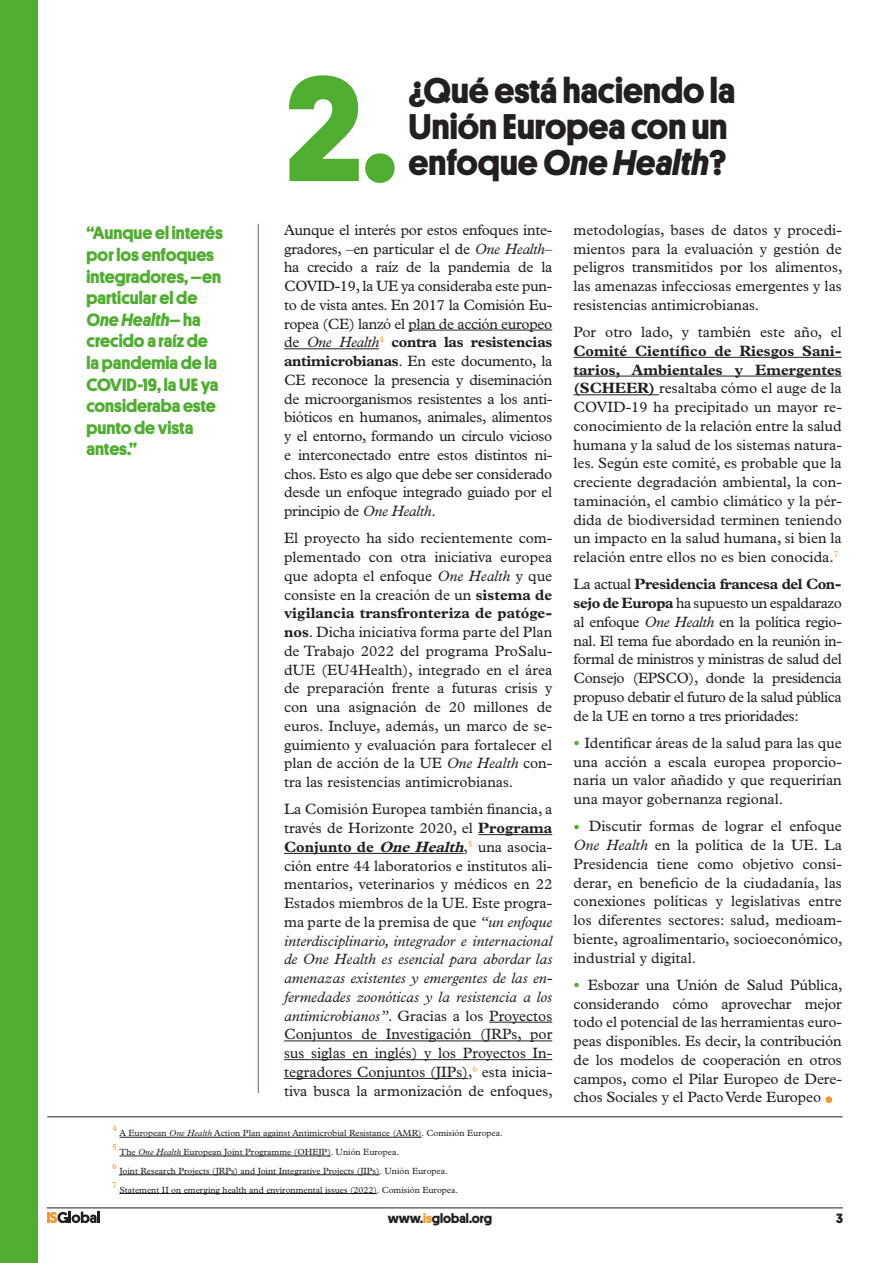
<style>
.page{position:relative;width:893px;height:1263px;background:#fff}
.page>*{position:absolute;margin:0;border:0;box-sizing:border-box;transform-origin:0 0}
.t1{font:700 150px "Platform";color:#4fad2f}
.text_base{font:54px "Plantin";color:#f79727}
.t2{font:700 36px/36px "Platform";color:#231f20}
.t3{font:700 18px/21.6px "Platform";color:#4fad2f}
.text_base-2{font:15px/18.8px "Plantin";color:#231f20;text-align:justify}
.t4{font:700 13.5px "Platform";color:#231f20}
.leyendas{font:9px "Plantin";color:#231f20}
.leyendas-2{font:8.7px "Plantin";color:#f79727}
.s1{font-style:italic}
.s2{font-weight:700}
.s3{font-weight:700;font-style:italic}
.s4{font-size:18px;color:#4fad2f}
.s5{color:#f79727}
</style>
<div class="page">
<svg style="left:47px;top:1211px;width:53px;height:12px"></svg>
<hr style="left:47px;top:1207px;width:796px;height:1px;background:#231f20">
<div style="left:0;top:0;width:37px;height:1263px;background:#4fad2f"></div>
<hr style="left:120px;top:1137px;width:302px;height:1px;background:#231f20">
<hr style="left:120px;top:1156px;width:211px;height:1px;background:#231f20">
<hr style="left:120px;top:1174px;width:260px;height:1px;background:#231f20">
<hr style="left:120px;top:1193px;width:257px;height:1px;background:#231f20">
<hr style="left:47px;top:1116px;width:795px;height:1px;background:#231f20">
<hr style="left:408px;top:330px;width:144px;height:1px;background:#231f20">
<hr style="left:284px;top:348px;width:95px;height:1px;background:#231f20">
<hr style="left:478px;top:834px;width:74px;height:1px;background:#231f20">
<hr style="left:284px;top:853px;width:180px;height:1px;background:#231f20">
<hr style="left:489px;top:1022px;width:63px;height:1px;background:#231f20">
<hr style="left:284px;top:1040px;width:268px;height:1px;background:#231f20">
<hr style="left:284px;top:1059px;width:268px;height:1px;background:#231f20">
<hr style="left:284px;top:1078px;width:184px;height:1px;background:#231f20">
<hr style="left:574px;top:357px;width:268px;height:1px;background:#231f20">
<hr style="left:574px;top:376px;width:268px;height:1px;background:#231f20">
<hr style="left:574px;top:394px;width:85px;height:1px;background:#231f20">
<hr style="left:258px;top:224px;width:1px;height:869px;background:#79716f">
<p class="t3" style="left:87px;top:221px;width:138px">“Aunque el interés por los enfoques integradores, –en particular el de<br><span class="s1">One Health</span>– ha crecido a raíz de la pandemia de la<br>COVID-19, la UE ya consideraba este punto de vista antes.”</p>
<p class="t1" style="left:285px;top:19px;width:113px">2.</p>
<p class="t2" style="left:409px;top:71px;width:328px">¿Qué está haciendo la<br>Unión Europea con un enfoque <span class="s1">One Health</span>?</p>
<p class="text_base-2" style="left:284px;top:220px;width:270px">Aunque el interés por estos enfoques inte&shy;gradores, –en particular el de <span class="s1">One Health</span>– ha crecido a raíz de la pandemia de la COVID-19, la UE ya consideraba este pun&shy;to de vista antes. En 2017 la Comisión Eu&shy;ropea (CE) lanzó el plan de acción europeo de <span class="s1">One Health</span><sup>4</sup> <span class="s2">contra las resistencias antimicrobianas</span>. En este documento, la CE reconoce la presencia y diseminación de microorganismos resistentes a los anti&shy;bióticos en humanos, animales, alimentos y el entorno, formando un círculo vicioso e interconectado entre estos distintos ni&shy;chos. Esto es algo que debe ser considerado desde un enfoque integrado guiado por el principio de <span class="s1">One Health</span>.</p>
<p class="text_base-2" style="left:284px;top:529px;width:270px">El proyecto ha sido recientemente com&shy;plementado con otra iniciativa europea que adopta el enfoque <span class="s1">One Health</span> y que consiste en la creación de un <span class="s2">sistema de vigilancia transfronteriza de patóge&shy;nos</span>. Dicha iniciativa forma parte del Plan de Trabajo 2022 del programa ProSalu&shy;dUE (EU4Health), integrado en el área de preparación frente a futuras crisis y con una asignación de 20 millones de euros. Incluye, además, un marco de se&shy;guimiento y evaluación para fortalecer el plan de acción de la UE <span class="s1">One Health</span> con&shy;tra las resistencias antimicrobianas.</p>
<p class="text_base-2" style="left:284px;top:800px;width:270px">La Comisión Europea también financia, a través de Horizonte 2020, el <span class="s2">Programa Conjunto de</span> <span class="s3">OneHealth</span>,<sup>5</sup> una asocia&shy;ción entre 44 laboratorios e institutos ali&shy;mentarios, veterinarios y médicos en 22<br>Estados miembros de la UE. Este progra&shy;ma parte de la premisa de que <span class="s1">“un enfoque interdisciplinario, integrador e internacional de One Health es esencial para abordar las amenazas existentes y emergentes de las en&shy;fermedades zoonóticas y la resistencia a los antimicrobianos”</span>. Gracias a los Proyectos Conjuntos de Investigación (JRPs, por sus siglas en inglés) y los Proyectos In&shy;tegradores Conjuntos (JIPs),<sup>6</sup> esta inicia&shy;tiva busca la armonización de enfoques,</p>
<p class="text_base-2" style="left:574px;top:220px;width:270px">metodologías, bases de datos y procedi&shy;mientos para la evaluación y gestión de peligros transmitidos por los alimentos, las amenazas infecciosas emergentes y las resistencias antimicrobianas.</p>
<p class="text_base-2" style="left:574px;top:322px;width:270px">Por otro lado, y también este año, el <span class="s2">Comité Científico de Riesgos Sani&shy;tarios, Ambientales y Emergentes (SCHEER)</span> resaltaba cómo el auge de la COVID-19 ha precipitado un mayor re&shy;conocimiento de la relación entre la salud humana y la salud de los sistemas natura&shy;les. Según este comité, es probable que la creciente degradación ambiental, la con&shy;taminación, el cambio climático y la pér&shy;dida de biodiversidad terminen teniendo un impacto en la salud humana, si bien la relación entre ellos no es bien conocida.<sup>7</sup></p>
<p class="text_base-2" style="left:574px;top:575px;width:270px">La actual <span class="s2">Presidencia francesa del Con&shy;sejo de Europa</span> ha supuesto un espaldarazo al enfoque <span class="s1">One Health</span> en la política regio&shy;nal. El tema fue abordado en la reunión in&shy;formal de ministros y ministras de salud del Consejo (EPSCO), donde la presidencia propuso debatir el futuro de la salud pública de la UE en torno a tres prioridades:</p>
<p class="text_base-2" style="left:574px;top:733px;width:270px"><span class="s4">•</span> Identificar áreas de la salud para las que una acción a escala europea proporcio&shy;naría un valor añadido y que requerirían una mayor gobernanza regional.</p>
<p class="text_base-2" style="left:574px;top:817px;width:270px"><span class="s4">•</span> Discutir formas de lograr el enfoque <span class="s1">One Health</span> en la política de la UE. La Presidencia tiene como objetivo consi&shy;derar, en beneficio de la ciudadanía, las conexiones políticas y legislativas entre los diferentes sectores: salud, medioam&shy;biente, agroalimentario, socioeconómico, industrial y digital.</p>
<p class="text_base-2" style="left:574px;top:975px;width:270px"><span class="s4">•</span> Esbozar una Unión de Salud Pública, considerando cómo aprovechar mejor todo el potencial de las herramientas euro&shy;peas disponibles. Es decir, la contribución de los modelos de cooperación en otros campos, como el Pilar Europeo de Dere&shy;chos Sociales y el Pacto Verde Europeo</p>
<p class="text_base" style="left:821px;top:1053px;width:17px">.</p>
<p class="leyendas-2" style="left:112px;top:1123px;width:6px">4</p>
<p class="leyendas" style="left:120px;top:1128px;width:385px">A European <span class="s1">One Health</span> Action Plan against Antimicrobial Resistance (AMR). Comisión Europea.</p>
<p class="leyendas-2" style="left:112px;top:1142px;width:6px">5</p>
<p class="leyendas" style="left:120px;top:1147px;width:281px">The <span class="s1">One Health</span> European Joint Programme (OHEJP). Unión Europea.</p>
<p class="leyendas-2" style="left:112px;top:1161px;width:6px">6</p>
<p class="leyendas" style="left:120px;top:1166px;width:330px">Joint Research Projects (JRPs) and Joint Integrative Projects (JIPs). Unión Europea.</p>
<p class="leyendas-2" style="left:112px;top:1180px;width:6px">7</p>
<p class="leyendas" style="left:120px;top:1184px;width:340px">Statement II on emerging health and environmental issues (2022). Comisión Europea.</p>
<p class="t4" style="left:388px;top:1208px;width:106px">www.<span class="s5">is</span>global.org</p>
<p class="t4" style="left:836px;top:1208px;width:8px">3</p>
</div>
